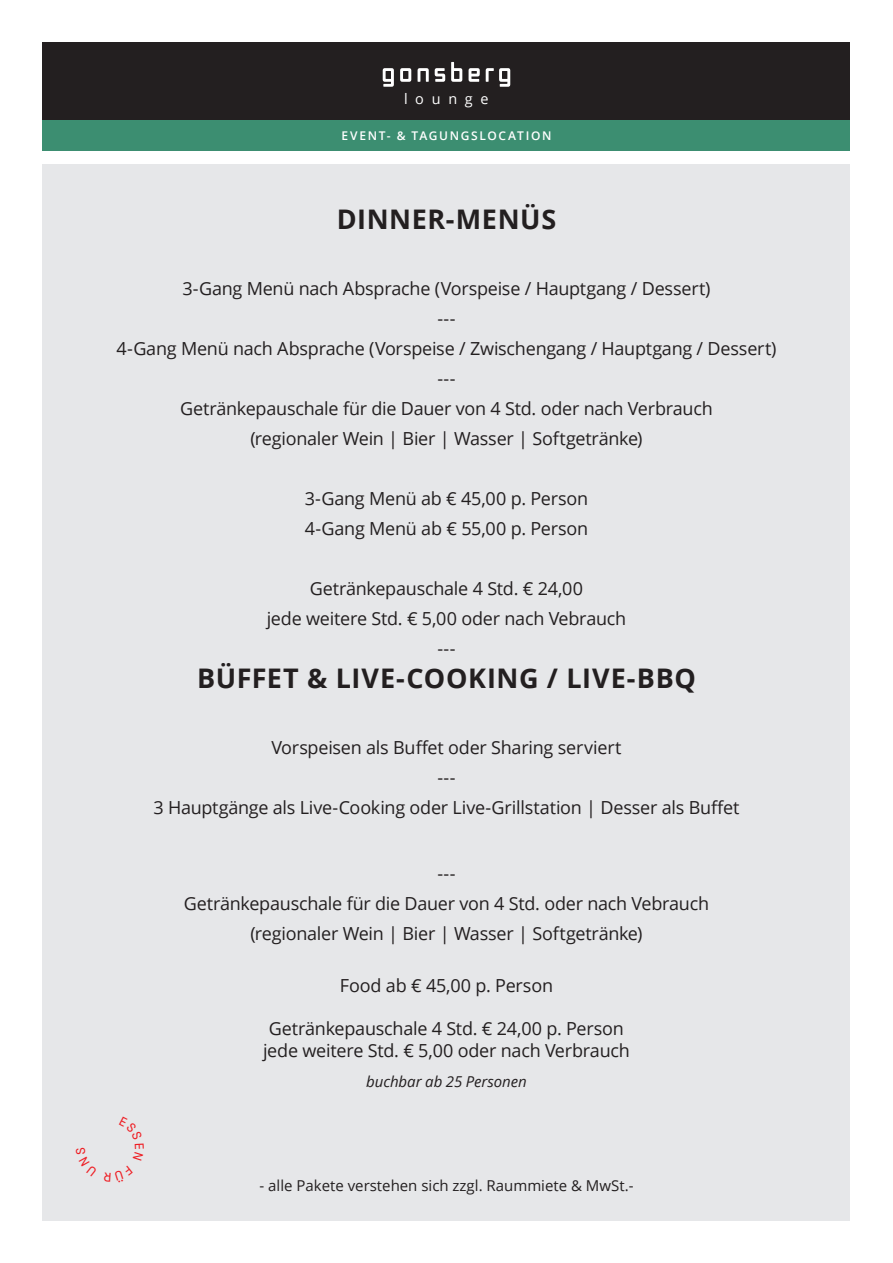
<style>
.page{position:relative;width:893px;height:1263px;background:#fff}
.page>*{position:absolute;margin:0;border:0;box-sizing:border-box;transform-origin:0 0}
.t1{font:700 27px "Open Sans";letter-spacing:.02em;color:#231f20}
.t2{font:18px/30px "Open Sans";letter-spacing:-.015em;color:#231f20;text-align:center}
.t3{font:15px "Open Sans";color:#231f20}
.t4{font:italic 15px "Open Sans";letter-spacing:-.005em;color:#231f20}
.t5{font:14.4px "Open Sans";letter-spacing:.535em;color:#fff}
.t6{font:600 12px "Open Sans";letter-spacing:.14em;color:#fff}
</style>
<div class="page">
<div style="left:43px;top:164px;width:807px;height:1056px;background:#e6e7e9"></div>
<div style="left:43px;top:43px;width:807px;height:78px;background:#231f20"></div>
<div style="left:43px;top:120px;width:807px;height:31px;background:#3c8e71"></div>
<svg style="left:383px;top:68px;width:11px;height:19px"></svg>
<svg style="left:400px;top:68px;width:11px;height:14px"></svg>
<svg style="left:418px;top:68px;width:11px;height:14px"></svg>
<svg style="left:435px;top:68px;width:10px;height:14px"></svg>
<svg style="left:451px;top:62px;width:11px;height:20px"></svg>
<svg style="left:469px;top:68px;width:11px;height:14px"></svg>
<svg style="left:486px;top:68px;width:24px;height:19px"></svg>
<p class="t5" style="left:404px;top:89px;width:86px">lounge</p>
<p class="t6" style="left:341px;top:128px;width:212px">EVENT- &amp; TAGUNGSLOCATION</p>
<h1 class="t1" style="left:337px;top:200px;width:221px">DINNER-MENÜS</h1>
<p class="t2" style="left:116px;top:273px;width:661px">3-Gang Menü nach Absprache (Vorspeise / Hauptgang / Dessert)<br>---<br>4-Gang Menü nach Absprache (Vorspeise / Zwischengang / Hauptgang / Dessert) ---<br>Getränkepauschale für die Dauer von 4 Std. oder nach Verbrauch<br>(regionaler Wein | Bier | Wasser | Softgetränke)</p>
<p class="t2" style="left:305px;top:483px;width:285px;text-align:left">3-Gang Menü ab € 45,00 p. Person<br>4-Gang Menü ab € 55,00 p. Person</p>
<p class="t2" style="left:267px;top:573px;width:361px">Getränkepauschale 4 Std. € 24,00<br>jede weitere Std. € 5,00 oder nach Vebrauch ---</p>
<h1 class="t1" style="left:197px;top:659px;width:500px">BÜFFET &amp; LIVE-COOKING / LIVE-BBQ</h1>
<p class="t2" style="left:153px;top:732px;width:588px">Vorspeisen als Buffet oder Sharing serviert<br>---<br>3 Hauptgänge als Live-Cooking oder Live-Grillstation | Desser als Buffet</p>
<p class="t2" style="left:184px;top:858px;width:527px">---<br>Getränkepauschale für die Dauer von 4 Std. oder nach Vebrauch (regionaler Wein | Bier | Wasser | Softgetränke)</p>
<p class="t2" style="left:340px;top:970px;width:215px">Food ab € 45,00 p. Person</p>
<p class="t2" style="left:263px;top:1017px;width:368px;line-height:21.6px">Getränkepauschale 4 Std. € 24,00 p. Person jede weitere Std. € 5,00 oder nach Verbrauch</p>
<p class="t4" style="left:366px;top:1071px;width:162px">buchbar ab 25 Personen</p>
<p class="t3" style="left:259px;top:1175px;width:375px">- alle Pakete verstehen sich zzgl. Raummiete &amp; MwSt.-</p>
</div>
